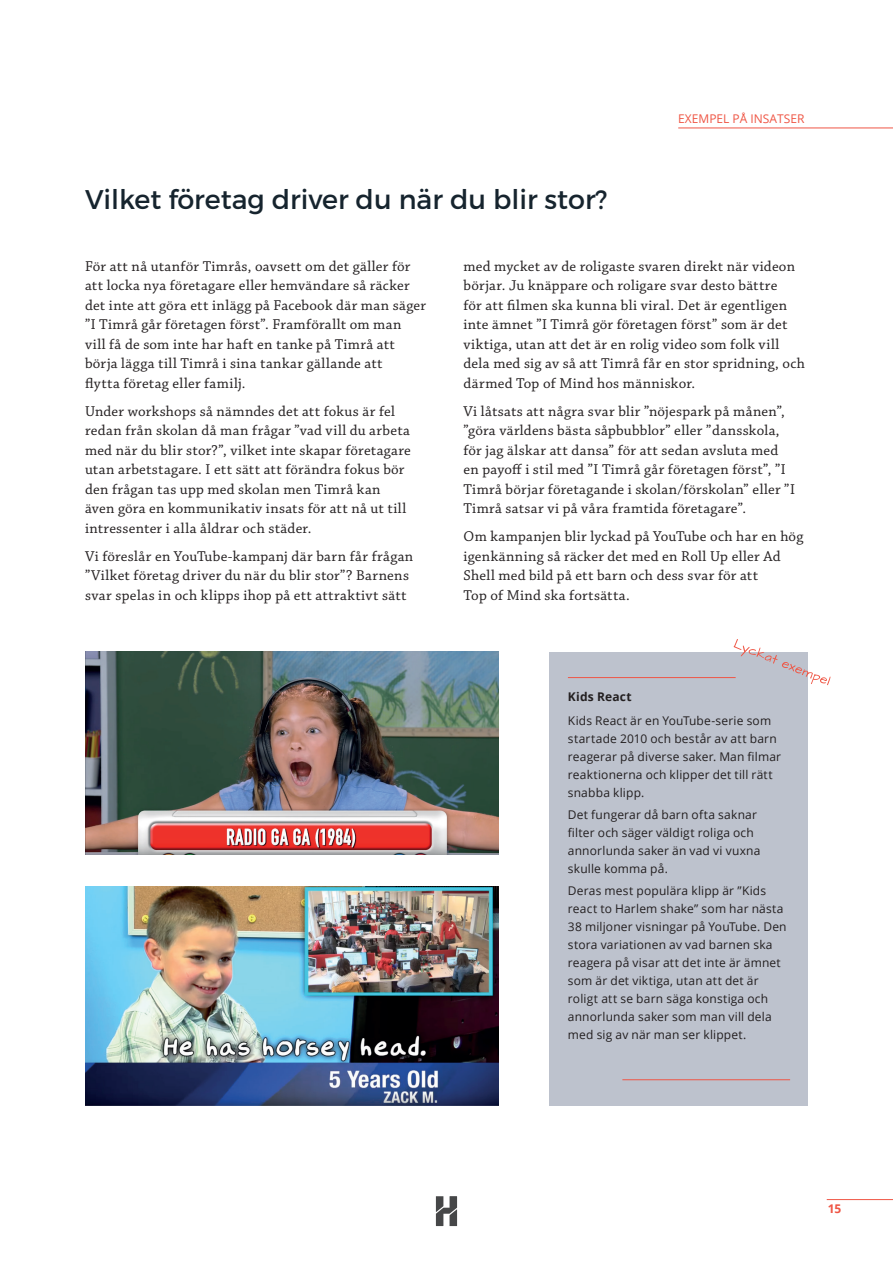
<style>
.page{position:relative;width:893px;height:1263px;background:#fff}
.page>*{position:absolute;margin:0;border:0;box-sizing:border-box;transform-origin:0 0}
.t1{font:27px "Montserrat";color:#16242e}
.t2{font:15px/19.5px "Chaparral Pro";letter-spacing:.02em;color:#231f20}
.t3{font:12px/18px "Open Sans";letter-spacing:.015em;color:#231f20}
.t4{font:12px "Open Sans";color:#ef5645}
.t5{font:700 12px "Open Sans";letter-spacing:.015em;color:#231f20}
.t6{font:700 12px "Open Sans";color:#ef5645}
</style>
<div class="page">
<svg style="left:436px;top:1196px;width:21px;height:30px"></svg>
<hr style="left:827px;top:1199px;width:66px;height:1px;background:#ef5645">
<hr style="left:678px;top:128px;width:215px;height:1px;background:#ef5645">
<img style="left:85px;top:887px;width:414px;height:219px">
<img style="left:85px;top:652px;width:414px;height:203px">
<div style="left:550px;top:652px;width:258px;height:454px;background:#bdc2cd"></div>
<hr style="left:568px;top:677px;width:168px;height:1px;background:#ef5645">
<hr style="left:622px;top:1079px;width:168px;height:1px;background:#ef5645">
<svg style="left:733px;top:639px;width:98px;height:46px"></svg>
<h1 class="t1" style="left:85px;top:183px;width:524px">Vilket företag driver du när du blir stor?</h1>
<p class="t4" style="left:678px;top:111px;width:128px">EXEMPEL PÅ INSATSER</p>
<p class="t2" style="left:85px;top:257px;width:342px">För att nå utanför Timrås, oavsett om det gäller för att locka nya företagare eller hemvändare så räcker det inte att göra ett inlägg på Facebook där man säger ”I Timrå går företagen först”. Framförallt om man<br>vill få de som inte har haft en tanke på Timrå att börja lägga till Timrå i sina tankar gällande att<br>flytta företag eller familj.</p>
<p class="t2" style="left:85px;top:402px;width:327px">Under workshops så nämndes det att fokus är fel redan från skolan då man frågar ”vad vill du arbeta med när du blir stor?”, vilket inte skapar företagare utan arbetstagare. I ett sätt att förändra fokus bör den frågan tas upp med skolan men Timrå kan även göra en kommunikativ insats för att nå ut till intressenter i alla åldrar och städer.</p>
<p class="t2" style="left:85px;top:547px;width:330px">Vi föreslår en YouTube-kampanj där barn får frågan ”Vilket företag driver du när du blir stor”? Barnens svar spelas in och klipps ihop på ett attraktivt sätt</p>
<p class="t2" style="left:463px;top:257px;width:343px">med mycket av de roligaste svaren direkt när videon börjar. Ju knäppare och roligare svar desto bättre<br>för att filmen ska kunna bli viral. Det är egentligen inte ämnet ”I Timrå gör företagen först” som är det viktiga, utan att det är en rolig video som folk vill dela med sig av så att Timrå får en stor spridning, och därmed Top of Mind hos människor.</p>
<p class="t2" style="left:463px;top:402px;width:333px">Vi låtsats att några svar blir ”nöjespark på månen”, ”göra världens bästa såpbubblor” eller ”dansskola, för jag älskar att dansa” för att sedan avsluta med en payoff i stil med ”I Timrå går företagen först”, ”I Timrå börjar företagande i skolan/förskolan” eller ”I Timrå satsar vi på våra framtida företagare”.</p>
<p class="t2" style="left:463px;top:527px;width:341px">Om kampanjen blir lyckad på YouTube och har en hög igenkänning så räcker det med en Roll Up eller Ad Shell med bild på ett barn och dess svar för att<br>Top of Mind ska fortsätta.</p>
<p class="t5" style="left:568px;top:688px;width:65px">Kids React</p>
<p class="t3" style="left:568px;top:711px;width:215px">Kids React är en YouTube-serie som startade 2010 och består av att barn reagerar på diverse saker. Man filmar reaktionerna och klipper det till rätt snabba klipp.</p>
<p class="t3" style="left:568px;top:805px;width:194px">Det fungerar då barn ofta saknar filter och säger väldigt roliga och annorlunda saker än vad vi vuxna skulle komma på.</p>
<p class="t3" style="left:568px;top:881px;width:220px">Deras mest populära klipp är ”Kids react to Harlem shake” som har nästa 38 miljoner visningar på YouTube. Den stora variationen av vad barnen ska reagera på visar att det inte är ämnet som är det viktiga, utan att det är roligt att se barn säga konstiga och annorlunda saker som man vill dela med sig av när man ser klippet.</p>
<p class="t6" style="left:828px;top:1200px;width:15px">15</p>
</div>
